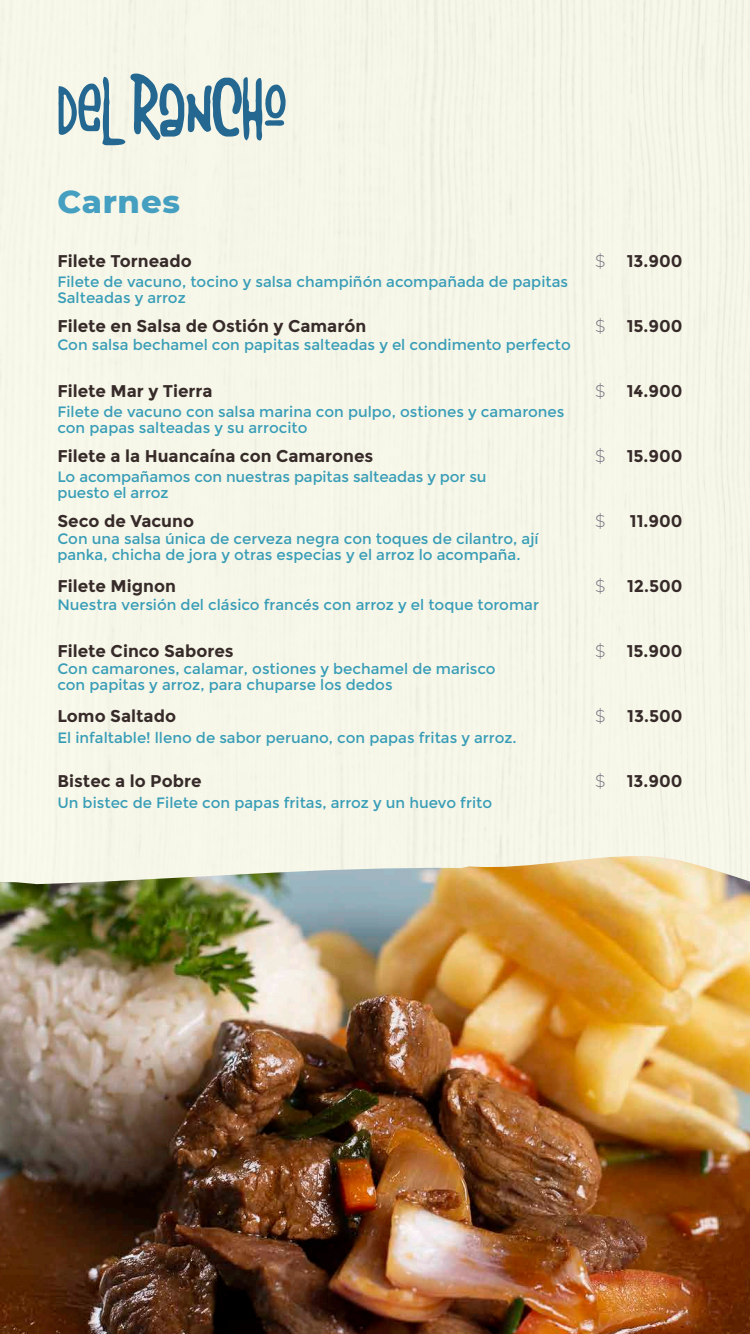
<style>
.page{position:relative;width:750px;height:1334px;background:#fff}
.page>*{position:absolute;margin:0;border:0;box-sizing:border-box;transform-origin:0 0}
.t1{font:86.3px "Latino Heart";color:#246790}
.t2{font:800 32.2px "Montserrat";letter-spacing:.02em;color:#459fc1}
.t3{font:700 17px "Montserrat";color:#372b2a}
.t4{font:300 17px "Montserrat";color:#747280}
.t5{font:15px/16px "Montserrat";color:#389db7}
</style>
<div class="page">
<img style="left:0;top:856px;width:750px;height:478px">
<h1 class="t1" style="left:57px;top:65px;width:232px">del rancho</h1>
<h2 class="t2" style="left:57px;top:178px;width:124px">Carnes</h2>
<p class="t3" style="left:57px;top:251px;width:136px">Filete Torneado</p>
<p class="t5" style="left:57px;top:274px;width:512px">Filete de vacuno, tocino y salsa champiñón acompañada de papitas<br>Salteadas y arroz</p>
<p class="t5" style="left:57px;top:337px;width:515px">Con salsa bechamel con papitas salteadas y el condimento perfecto</p>
<p class="t3" style="left:57px;top:316px;width:310px">Filete en Salsa de Ostión y Camarón</p>
<p class="t3" style="left:57px;top:381px;width:157px">Filete Mar y Tierra</p>
<p class="t5" style="left:57px;top:404px;width:509px">Filete de vacuno con salsa marina con pulpo, ostiones y camarones con papas salteadas y su arrocito</p>
<p class="t3" style="left:57px;top:446px;width:318px">Filete a la Huancaína con Camarones</p>
<p class="t5" style="left:57px;top:469px;width:431px">Lo acompañamos con nuestras papitas salteadas y por su puesto el arroz</p>
<p class="t3" style="left:57px;top:511px;width:138px">Seco de Vacuno</p>
<p class="t5" style="left:57px;top:531px;width:483px">Con una salsa única de cerveza negra con toques de cilantro, ají panka, chicha de jora y otras especias y el arroz lo acompaña.</p>
<p class="t5" style="left:57px;top:597px;width:483px">Nuestra versión del clásico francés con arroz y el toque toromar</p>
<p class="t3" style="left:57px;top:576px;width:120px">Filete Mignon</p>
<p class="t3" style="left:57px;top:641px;width:178px">Filete Cinco Sabores</p>
<p class="t5" style="left:57px;top:661px;width:440px">Con camarones, calamar, ostiones y bechamel de marisco con papitas y arroz, para chuparse los dedos</p>
<p class="t5" style="left:57px;top:730px;width:461px">El infaltable! lleno de sabor peruano, con papas fritas y arroz.</p>
<p class="t3" style="left:57px;top:706px;width:120px">Lomo Saltado</p>
<p class="t3" style="left:57px;top:771px;width:146px">Bistec a lo Pobre</p>
<p class="t5" style="left:57px;top:795px;width:436px">Un bistec de Filete con papas fritas, arroz y un huevo frito</p>
<p class="t4" style="left:595px;top:249px;width:12px">$</p>
<p class="t3" style="left:627px;top:251px;width:57px">13.900</p>
<p class="t4" style="left:595px;top:314px;width:12px">$</p>
<p class="t3" style="left:627px;top:316px;width:58px">15.900</p>
<p class="t4" style="left:595px;top:379px;width:12px">$</p>
<p class="t3" style="left:627px;top:381px;width:57px">14.900</p>
<p class="t4" style="left:595px;top:444px;width:12px">$</p>
<p class="t3" style="left:627px;top:446px;width:58px">15.900</p>
<p class="t4" style="left:595px;top:509px;width:12px">$</p>
<p class="t3" style="left:630px;top:511px;width:54px">11.900</p>
<p class="t4" style="left:595px;top:574px;width:12px">$</p>
<p class="t3" style="left:627px;top:576px;width:57px">12.500</p>
<p class="t4" style="left:595px;top:639px;width:12px">$</p>
<p class="t3" style="left:627px;top:641px;width:58px">15.900</p>
<p class="t4" style="left:595px;top:704px;width:12px">$</p>
<p class="t3" style="left:627px;top:706px;width:57px">13.500</p>
<p class="t4" style="left:595px;top:769px;width:12px">$</p>
<p class="t3" style="left:627px;top:771px;width:57px">13.900</p>
</div>
